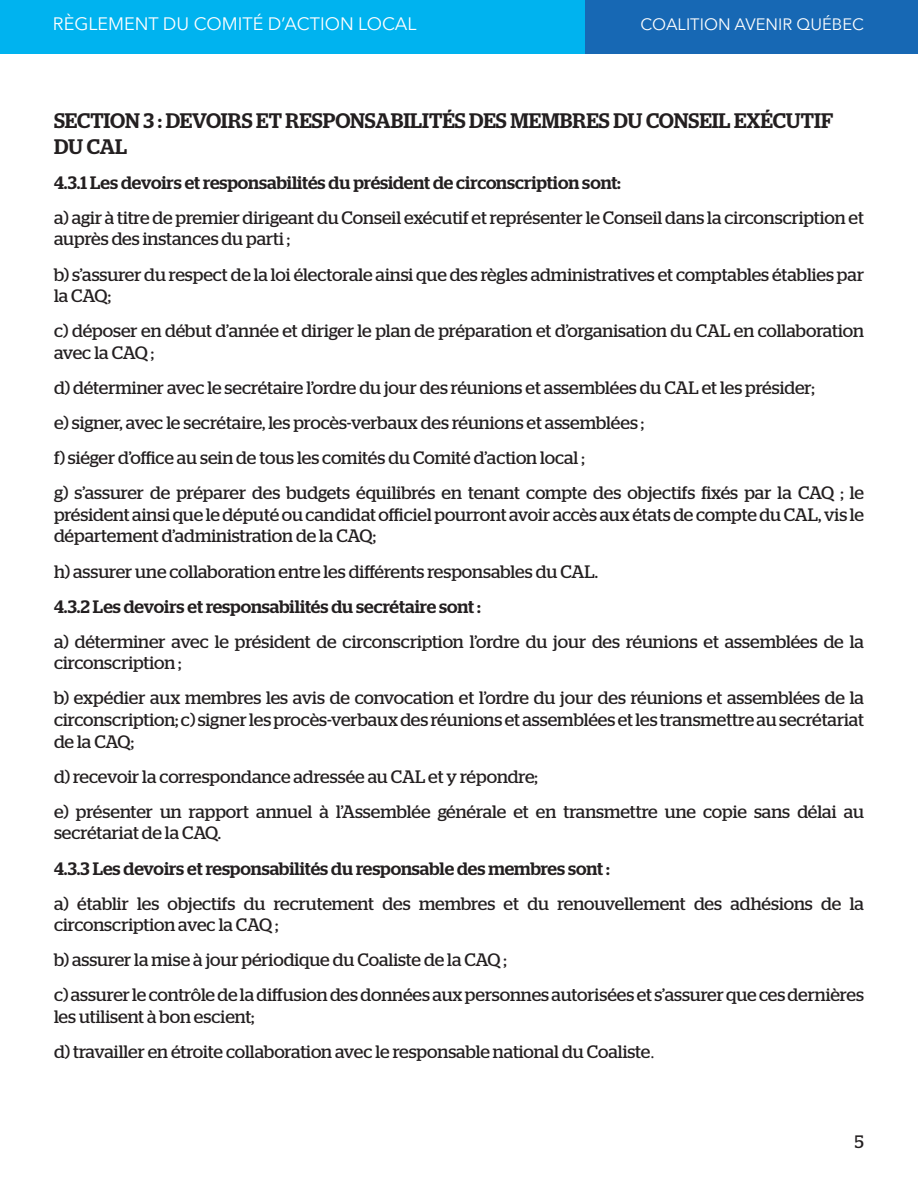
<style>
.page{position:relative;width:918px;height:1188px;background:#fff}
.page>*{position:absolute;margin:0;border:0;box-sizing:border-box;transform-origin:0 0}
.t1{font:500 21px/25.2px "Stag";color:#231f20}
.t2{font:18px/21.6px "Stag";color:#231f20}
.t3{font:500 18px "Stag";color:#231f20}
.t4{font:18px "Avenir Next";color:#fff}
.t5{font:16.5px "Avenir Next";color:#fff}
.s1{font-family:"Minion Pro"}
</style>
<div class="page">
<div style="left:0;top:0;width:585px;height:54px;background:#00b3ef"></div>
<div style="left:585px;top:0;width:333px;height:54px;background:#1768b4"></div>
<p class="t4" style="left:53px;top:9px;width:365px">RÈGLEMENT DU COMITÉ D’ACTION LOCAL</p>
<p class="t5" style="left:641px;top:10px;width:225px">COALITION AVENIR QUÉBEC</p>
<p class="t1" style="left:54px;top:108px;width:781px">SECTION 3 : DEVOIRS ET RESPONSABILITÉS DES MEMBRES DU CONSEIL EXÉCUTIF<br>DU CAL</p>
<p class="t3" style="left:54px;top:172px;width:568px">4.3.1 Les devoirs et responsabilités du président de circonscription sont:</p>
<p class="t2" style="left:54px;top:207px;width:812px">a) agir à titre de premier dirigeant du Conseil exécutif et représenter le Conseil dans la circonscription et auprès des instances du parti ;</p>
<p class="t2" style="left:54px;top:263px;width:812px">b) s’assurer du respect de la loi électorale ainsi que des règles administratives et comptables établies par la CAQ;</p>
<p class="t2" style="left:54px;top:320px;width:811px">c) déposer en début d’année et diriger le plan de préparation et d’organisation du CAL en collaboration avec la CAQ ;</p>
<p class="t2" style="left:54px;top:377px;width:762px">d) déterminer avec le secrétaire l’ordre du jour des réunions et assemblées du CAL et les présider;</p>
<p class="t2" style="left:54px;top:412px;width:592px">e) signer, avec le secrétaire, les procès-verbaux des réunions et assemblées ;</p>
<p class="t2" style="left:54px;top:447px;width:532px">f) siéger d’office au sein de tous les comités du Comité d’action local ;</p>
<p class="t2" style="left:54px;top:482px;width:812px;text-align:justify">g) s’assurer de préparer des budgets équilibrés en tenant compte des objectifs fixés par la CAQ ; le président ainsi que le député ou candidat officiel pourront avoir accès aux états de compte du CAL, vis le département d’administration de la CAQ;</p>
<p class="t2" style="left:54px;top:560px;width:546px">h) assurer une collaboration entre les différents responsables du CAL.</p>
<p class="t3" style="left:54px;top:596px;width:428px">4.3.2 Les devoirs et responsabilités du secrétaire sont :</p>
<p class="t2" style="left:54px;top:630px;width:812px">a) déterminer avec le président de circonscription l’ordre du jour des réunions et assemblées de la circonscription ;</p>
<p class="t2" style="left:54px;top:687px;width:811px;text-align:justify">b) expédier aux membres les avis de convocation et l’ordre du jour des réunions et assemblées de la circonscription; c) signer les procès-verbaux des réunions et assemblées et les transmettre au secrétariat de la CAQ;</p>
<p class="t2" style="left:54px;top:765px;width:485px">d) recevoir la correspondance adressée au CAL et y répondre;</p>
<p class="t2" style="left:54px;top:801px;width:811px">e) présenter un rapport annuel à l’Assemblée générale et en transmettre une copie sans délai au secrétariat de la CAQ.</p>
<p class="t3" style="left:54px;top:858px;width:557px">4.3.3 Les devoirs et responsabilités du responsable des membres sont :</p>
<p class="t2" style="left:54px;top:892px;width:811px">a) établir les objectifs du recrutement des membres et du renouvellement des adhésions de la circonscription avec la CAQ ;</p>
<p class="t2" style="left:54px;top:949px;width:454px">b) assurer la mise à jour périodique du Coaliste de la CAQ ;</p>
<p class="t2" style="left:54px;top:984px;width:811px">c) assurer le contrôle de la diffusion des données aux personnes autorisées et s’assurer que ces dernières les utilisent à bon escient;</p>
<p class="t2" style="left:54px;top:1041px;width:602px">d) travailler en étroite collaboration avec le responsable national du Coaliste<span class="s1">.</span></p>
<p class="t2" style="left:855px;top:1131px;width:11px">5</p>
</div>
